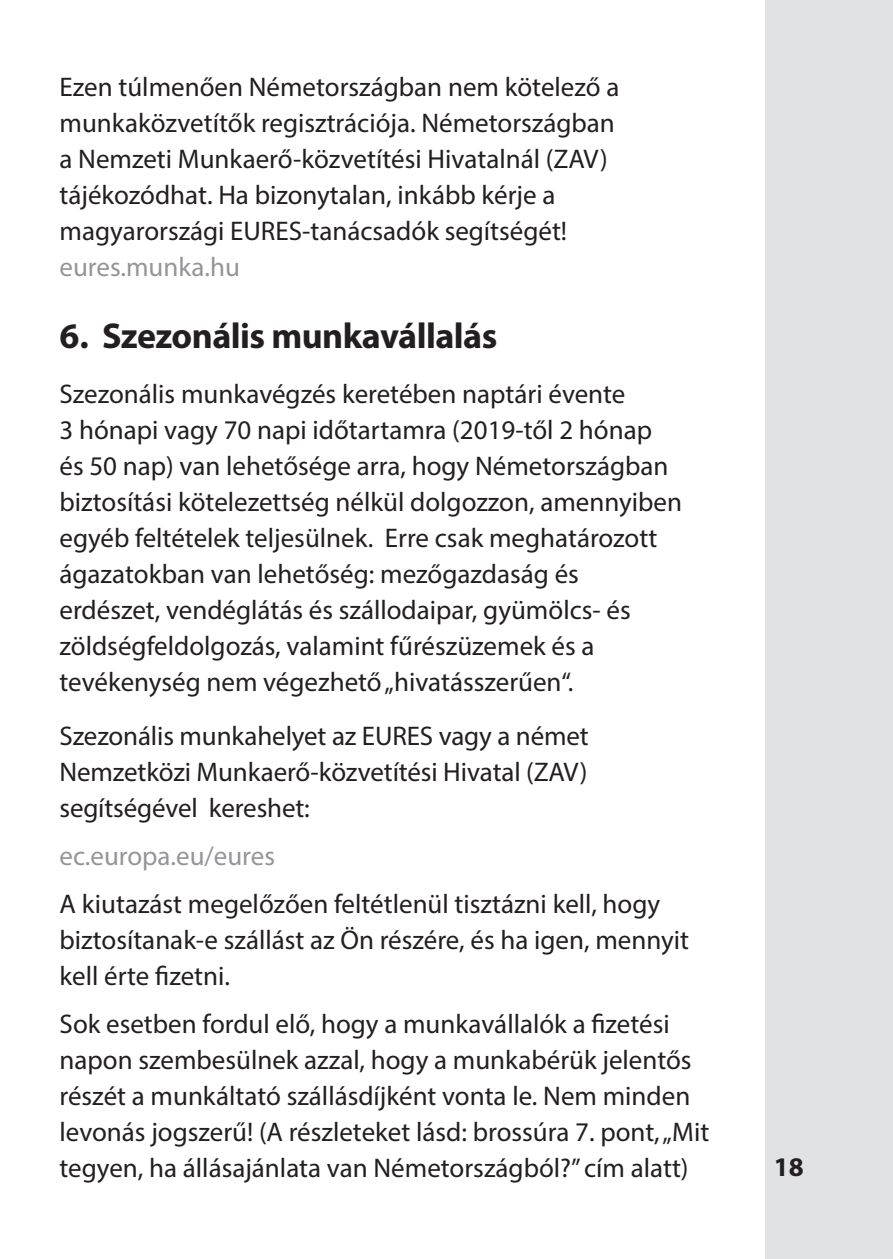
<style>
.page{position:relative;width:893px;height:1259px;background:#fff}
.page>*{position:absolute;margin:0;border:0;box-sizing:border-box;transform-origin:0 0}
.t1{font:700 36px "Myriad Pro";letter-spacing:-.015em;color:#231f20}
.t2{font:27px/36px "Myriad Pro";color:#231f20}
.t3{font:27px "Myriad Pro";color:#939598}
.t4{font:700 27px "Myriad Pro";color:#231f20}
</style>
<div class="page">
<div style="left:765px;top:0;width:128px;height:1259px;background:#e1e2e4"></div>
<p class="t2" style="left:60px;top:68px;width:561px">Ezen túlmenően Németországban nem kötelező a munkaközvetítők regisztrációja. Németországban a Nemzeti Munkaerő-közvetítési Hivatalnál (ZAV) tájékozódhat. Ha bizonytalan, inkább kérje a magyarországi EURES-tanácsadók segítségét!</p>
<p class="t3" style="left:60px;top:250px;width:182px">eures.munka.hu</p>
<h1 class="t1" style="left:60px;top:312px;width:439px">6. Szezonális munkavállalás</h1>
<p class="t2" style="left:60px;top:376px;width:624px">Szezonális munkavégzés keretében naptári évente<br>3 hónapi vagy 70 napi időtartamra (2019-től 2 hónap és 50 nap) van lehetősége arra, hogy Németországban biztosítási kötelezettség nélkül dolgozzon, amennyiben egyéb feltételek teljesülnek. Erre csak meghatározott ágazatokban van lehetőség: mezőgazdaság és erdészet, vendéglátás és szállodaipar, gyümölcs- és zöldségfeldolgozás, valamint fűrészüzemek és a tevékenység nem végezhető „hivatásszerűen“.</p>
<p class="t2" style="left:60px;top:717px;width:531px;text-align:justify">Szezonális munkahelyet az EURES vagy a német Nemzetközi Munkaerő-közvetítési Hivatal (ZAV) segítségével kereshet:</p>
<p class="t3" style="left:60px;top:839px;width:217px">ec.europa.eu/eures</p>
<p class="t2" style="left:60px;top:885px;width:631px">A kiutazást megelőzően feltétlenül tisztázni kell, hogy biztosítanak-e szállást az Ön részére, és ha igen, mennyit kell érte fizetni.</p>
<p class="t2" style="left:60px;top:1005px;width:651px">Sok esetben fordul elő, hogy a munkavállalók a fizetési napon szembesülnek azzal, hogy a munkabérük jelentős részét a munkáltató szállásdíjként vonta le. Nem minden levonás jogszerű! (A részleteket lásd: brossúra 7. pont, „Mit tegyen, ha állásajánlata van Németországból?” cím alatt)</p>
<p class="t4" style="left:774px;top:1149px;width:31px">18</p>
</div>
